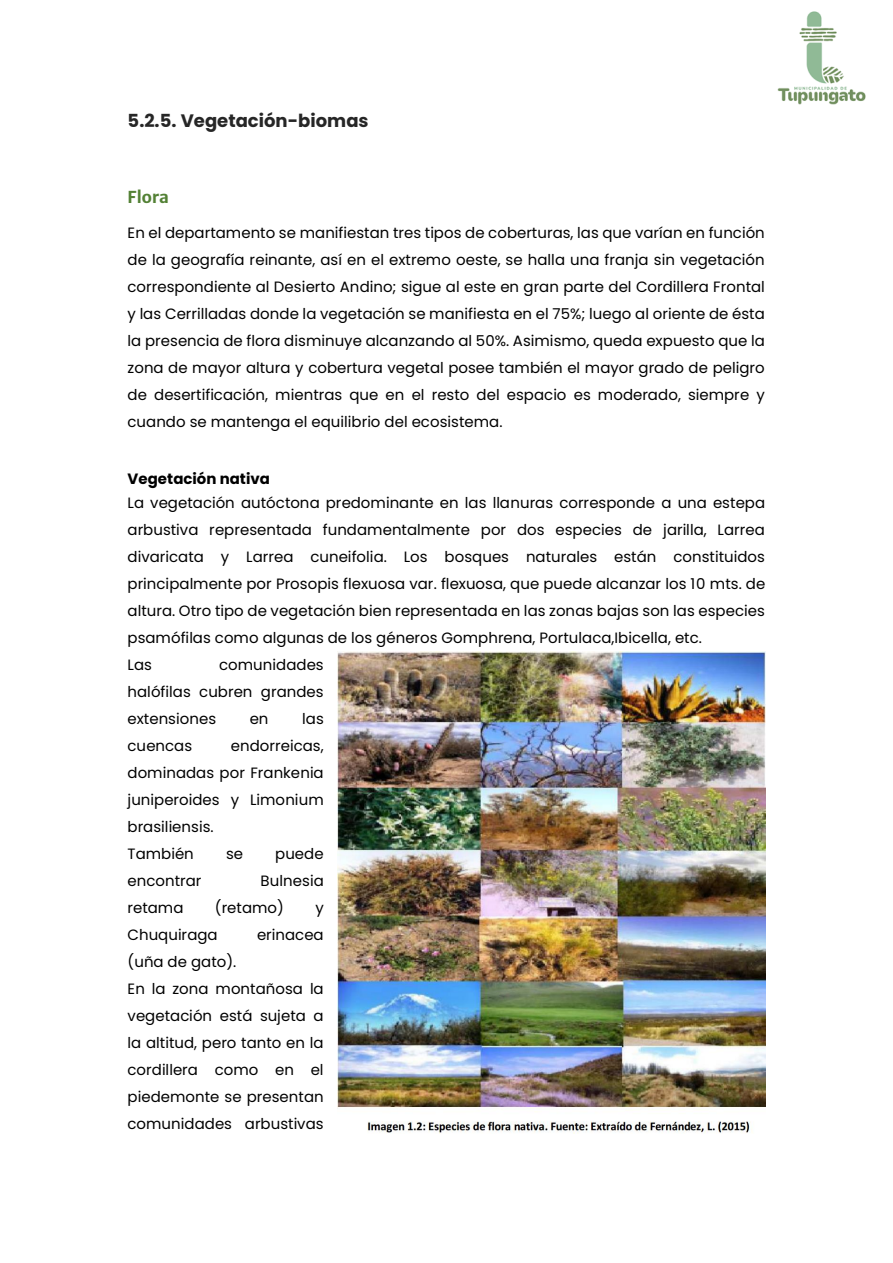
<style>
.page{position:relative;width:893px;height:1263px;background:#fff}
.page>*{position:absolute;margin:0;border:0;box-sizing:border-box;transform-origin:0 0}
.t1{font:700 18px "Poppins";color:#262626}
.t2{font:700 16.5px "Merriweather Sans";color:#538135}
.t3{font:15px/27px "Poppins";color:#000}
.t4{font:700 15px "Poppins";color:#000}
</style>
<div class="page">
<img style="left:777px;top:11px;width:89px;height:94px">
<img style="left:337px;top:652px;width:428px;height:482px">
<p class="t1" style="left:128px;top:110px;width:242px">5.2.5. Vegetación-biomas</p>
<p class="t2" style="left:128px;top:182px;width:43px">Flora</p>
<p class="t3" style="left:128px;top:219px;width:639px;text-align:justify">En el departamento se manifiestan tres tipos de coberturas, las que varían en función de la geografía reinante, así en el extremo oeste, se halla una franja sin vegetación correspondiente al Desierto Andino; sigue al este en gran parte del Cordillera Frontal y las Cerrilladas donde la vegetación se manifiesta en el 75%; luego al oriente de ésta la presencia de flora disminuye alcanzando al 50%. Asimismo, queda expuesto que la zona de mayor altura y cobertura vegetal posee también el mayor grado de peligro de desertificación, mientras que en el resto del espacio es moderado, siempre y cuando se mantenga el equilibrio del ecosistema.</p>
<p class="t4" style="left:128px;top:470px;width:144px">Vegetación nativa</p>
<p class="t3" style="left:128px;top:490px;width:639px">La vegetación autóctona predominante en las llanuras corresponde a una estepa arbustiva representada fundamentalmente por dos especies de jarilla, Larrea divaricata y Larrea cuneifolia. Los bosques naturales están constituidos principalmente por Prosopis flexuosa var. flexuosa, que puede alcanzar los 10 mts. de altura. Otro tipo de vegetación bien representada en las zonas bajas son las especies psamófilas como algunas de los géneros Gomphrena, Portulaca,Ibicella, etc.<br>Las</p>
<p class="t3" style="left:128px;top:652px;width:198px;text-align:justify;text-indent:92px">comunidades halófilas cubren grandes extensiones</p>
<p class="t3" style="left:250px;top:706px;width:20px">en</p>
<p class="t3" style="left:302px;top:706px;width:23px">las</p>
<p class="t3" style="left:128px;top:733px;width:198px;text-indent:103px">endorreicas, dominadas por Frankenia juniperoides y Limonium brasiliensis.<br>También</p>
<p class="t3" style="left:128px;top:733px;width:66px">cuencas</p>
<p class="t3" style="left:226px;top:841px;width:19px">se</p>
<p class="t3" style="left:275px;top:841px;width:50px">puede</p>
<p class="t3" style="left:128px;top:868px;width:75px">encontrar</p>
<p class="t3" style="left:261px;top:868px;width:65px">Bulnesia</p>
<p class="t3" style="left:128px;top:894px;width:57px">retama</p>
<p class="t3" style="left:215px;top:894px;width:71px">(retamo)</p>
<p class="t3" style="left:315px;top:894px;width:10px">y</p>
<p class="t3" style="left:128px;top:922px;width:92px">Chuquiraga</p>
<p class="t3" style="left:257px;top:922px;width:68px">erinacea</p>
<p class="t3" style="left:128px;top:949px;width:198px">(uña de gato).<br>En la zona montañosa la vegetación está sujeta a la altitud, pero tanto en la cordillera como en el piedemonte se presentan comunidades arbustivas</p>
</div>
